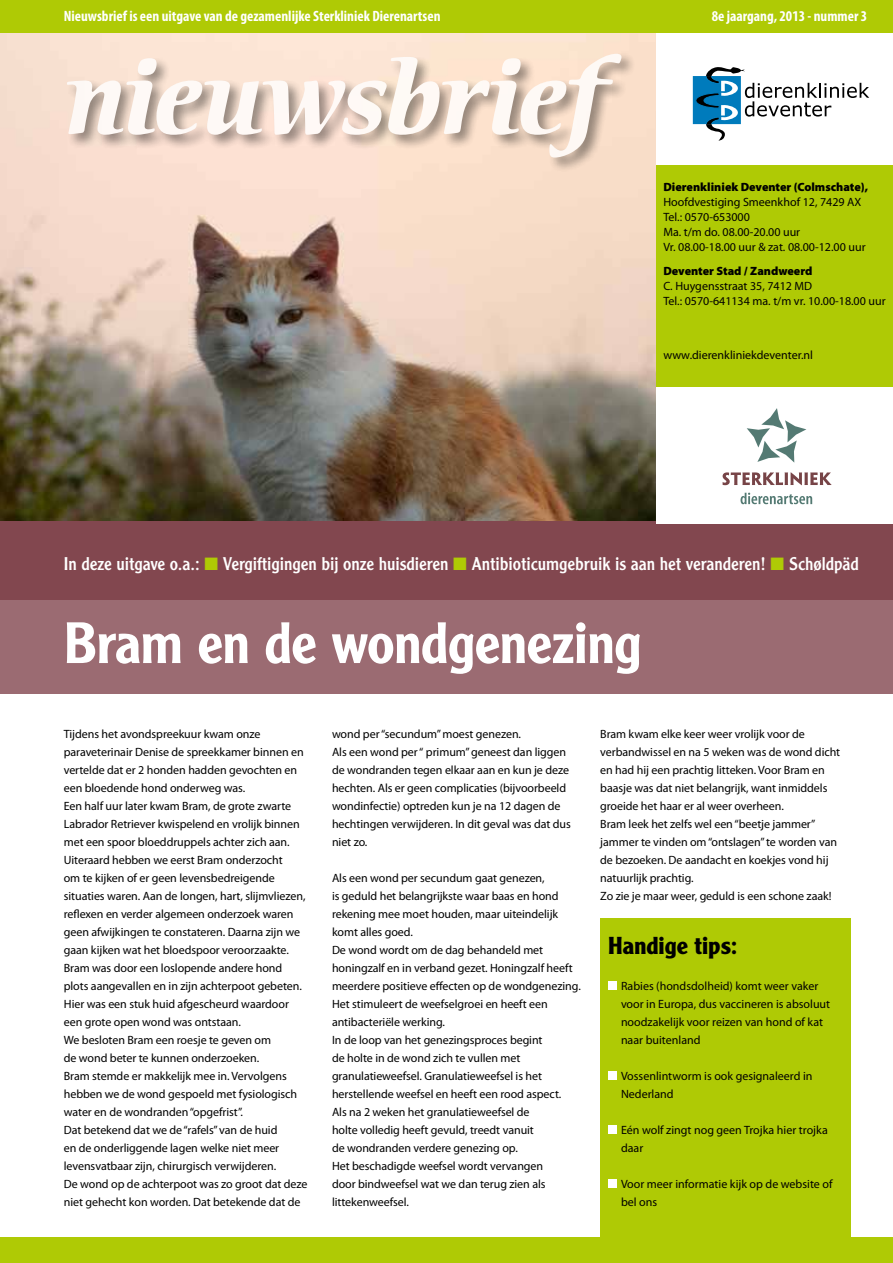
<style>
.page{position:relative;width:893px;height:1263px;background:#fff}
.page>*{position:absolute;margin:0;border:0;box-sizing:border-box;transform-origin:0 0}
.t1{font:italic 700 105px "Cerigo Std";letter-spacing:-.025em;color:#fff}
.t2{font:500 57px "Clearface Gothic LT Std";letter-spacing:-.01em;color:#fff}
.t3{font:700 24px "Clearface Gothic LT Std";color:#000}
.t4{font:18px "Clearface Gothic LT Std";color:#fff}
.t5{font:700 condensed 15px "Myriad Pro";color:#fff}
.t6{font:12px/18px "Myriad Pro";letter-spacing:-.005em;color:#000}
.t7{font:900 12px "Myriad Pro";color:#000}
.s1{color:#afca05}
</style>
<div class="page">
<img style="left:0;top:33px;width:656px;height:488px">
<div style="left:0;top:521px;width:893px;height:79px;background:#82474f"></div>
<div style="left:0;top:600px;width:893px;height:93px;background:#9b6b72"></div>
<div style="left:0;top:0;width:893px;height:33px;background:#afca05"></div>
<svg style="left:693px;top:67px;width:176px;height:74px"></svg>
<div style="left:656px;top:377px;width:237px;height:147px;background:#fff"></div>
<svg style="left:747px;top:408px;width:59px;height:55px"></svg>
<svg style="left:723px;top:472px;width:109px;height:13px"></svg>
<svg style="left:740px;top:493px;width:72px;height:11px"></svg>
<div style="left:600px;top:918px;width:250px;height:345px;background:#afca05"></div>
<div style="left:656px;top:166px;width:237px;height:221px;background:#afca05"></div>
<div style="left:65px;top:51px;width:572px;height:122px;background:#000;opacity:.5"></div>
<div style="left:608px;top:981px;width:9px;height:9px;background:#fff"></div>
<div style="left:608px;top:1071px;width:9px;height:9px;background:#fff"></div>
<div style="left:608px;top:1125px;width:9px;height:9px;background:#fff"></div>
<div style="left:608px;top:1179px;width:9px;height:9px;background:#fff"></div>
<div style="left:0;top:1237px;width:893px;height:26px;background:#afca05"></div>
<p class="t5" style="left:64px;top:8px;width:378px">Nieuwsbrief is een uitgave van de gezamenlijke Sterkliniek Dierenartsen</p>
<p class="t5" style="left:712px;top:8px;width:157px">8e jaargang, 2013 - nummer 3</p>
<h1 class="t1" style="left:64px;top:35px;width:541px">nieuwsbrief</h1>
<p class="t7" style="left:663px;top:180px;width:206px">Dierenkliniek Deventer (Colmschate),</p>
<p class="t6" style="left:663px;top:195px;width:204px;line-height:15px">Hoofdvestiging Smeenkhof 12, 7429 AX<br>Tel.: 0570-653000<br>Ma. t/m do. 08.00-20.00 uur<br>Vr. 08.00-18.00 uur &amp; zat. 08.00-12.00 uur</p>
<p class="t7" style="left:663px;top:264px;width:151px">Deventer Stad / Zandweerd</p>
<p class="t6" style="left:663px;top:279px;width:224px;line-height:15px">C. Huygensstraat 35, 7412 MD<br>Tel.: 0570-641134 ma. t/m vr. 10.00-18.00 uur</p>
<p class="t6" style="left:663px;top:346px;width:151px">www.dierenkliniekdeventer.nl</p>
<h3 class="t4" style="left:64px;top:552px;width:796px">In deze uitgave o.a.: <span class="s1">■</span> Vergiftigingen bij onze huisdieren <span class="s1">■</span> Antibioticumgebruik is aan het veranderen! <span class="s1">■</span> Schøldpäd</h3>
<h2 class="t2" style="left:64px;top:607px;width:579px">Bram en de wondgenezing</h2>
<p class="t6" style="left:64px;top:725px;width:245px">Tijdens het avondspreekuur kwam onze paraveterinair Denise de spreekkamer binnen en vertelde dat er 2 honden hadden gevochten en een bloedende hond onderweg was.<br>Een half uur later kwam Bram, de grote zwarte Labrador Retriever kwispelend en vrolijk binnen met een spoor bloeddruppels achter zich aan.<br>Uiteraard hebben we eerst Bram onderzocht<br>om te kijken of er geen levensbedreigende situaties waren. Aan de longen, hart, slijmvliezen, reflexen en verder algemeen onderzoek waren geen afwijkingen te constateren. Daarna zijn we gaan kijken wat het bloedspoor veroorzaakte.<br>Bram was door een loslopende andere hond plots aangevallen en in zijn achterpoot gebeten.<br>Hier was een stuk huid afgescheurd waardoor een grote open wond was ontstaan.<br>We besloten Bram een roesje te geven om<br>de wond beter te kunnen onderzoeken.<br>Bram stemde er makkelijk mee in. Vervolgens hebben we de wond gespoeld met fysiologisch water en de wondranden “opgefrist”.<br>Dat betekend dat we de “rafels” van de huid<br>en de onderliggende lagen welke niet meer levensvatbaar zijn, chirurgisch verwijderen.<br>De wond op de achterpoot was zo groot dat deze niet gehecht kon worden. Dat betekende dat de</p>
<p class="t6" style="left:332px;top:725px;width:240px">wond per “secundum” moest genezen.<br>Als een wond per “ primum” geneest dan liggen de wondranden tegen elkaar aan en kun je deze hechten. Als er geen complicaties (bijvoorbeeld wondinfectie) optreden kun je na 12 dagen de hechtingen verwijderen. In dit geval was dat dus niet zo.</p>
<p class="t6" style="left:332px;top:869px;width:250px">Als een wond per secundum gaat genezen,<br>is geduld het belangrijkste waar baas en hond rekening mee moet houden, maar uiteindelijk komt alles goed.<br>De wond wordt om de dag behandeld met honingzalf en in verband gezet. Honingzalf heeft meerdere positieve effecten op de wondgenezing.<br>Het stimuleert de weefselgroei en heeft een antibacteriële werking.<br>In de loop van het genezingsproces begint<br>de holte in de wond zich te vullen met granulatieweefsel. Granulatieweefsel is het herstellende weefsel en heeft een rood aspect.<br>Als na 2 weken het granulatieweefsel de<br>holte volledig heeft gevuld, treedt vanuit<br>de wondranden verdere genezing op.<br>Het beschadigde weefsel wordt vervangen<br>door bindweefsel wat we dan terug zien als littekenweefsel.</p>
<p class="t6" style="left:600px;top:725px;width:242px">Bram kwam elke keer weer vrolijk voor de verbandwissel en na 5 weken was de wond dicht en had hij een prachtig litteken. Voor Bram en baasje was dat niet belangrijk, want inmiddels groeide het haar er al weer overheen.<br>Bram leek het zelfs wel een “beetje jammer” jammer te vinden om “ontslagen” te worden van de bezoeken. De aandacht en koekjes vond hij natuurlijk prachtig.<br>Zo zie je maar weer, geduld is een schone zaak!</p>
<h3 class="t3" style="left:608px;top:932px;width:131px">Handige tips:</h3>
<p class="t6" style="left:621px;top:977px;width:211px">Rabies (hondsdolheid) komt weer vaker voor in Europa, dus vaccineren is absoluut noodzakelijk voor reizen van hond of kat naar buitenland</p>
<p class="t6" style="left:621px;top:1067px;width:193px">Vossenlintworm is ook gesignaleerd in<br>Nederland</p>
<p class="t6" style="left:621px;top:1121px;width:208px">Eén wolf zingt nog geen Trojka hier trojka daar</p>
<p class="t6" style="left:621px;top:1175px;width:213px">Voor meer informatie kijk op de website of bel ons</p>
</div>
